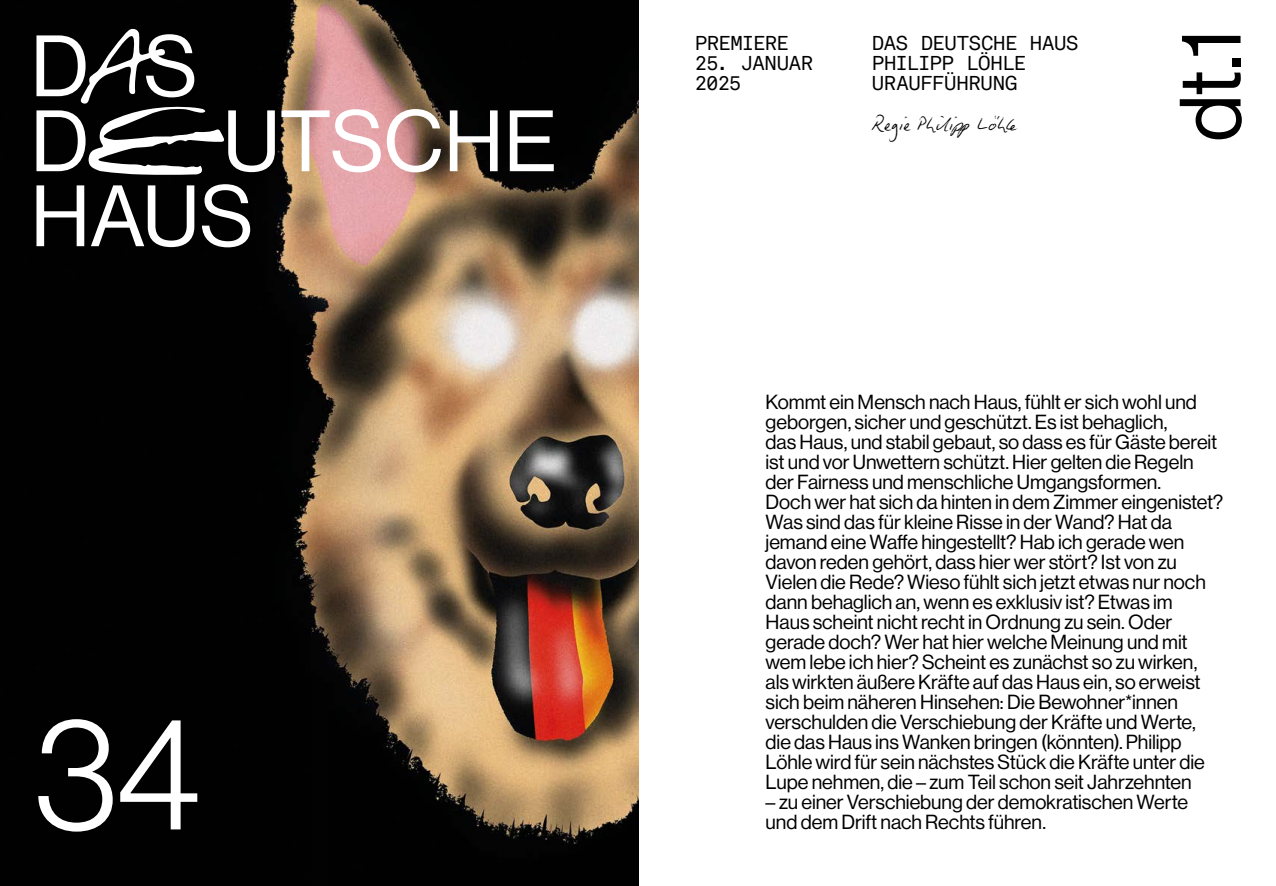
<style>
.page{position:relative;width:1276px;height:886px;background:#fff}
.page>*{position:absolute;margin:0;border:0;box-sizing:border-box;transform-origin:0 0}
.t1{font:157.5px "N Haas Grotesk DS Std 45 Lt";color:#fff}
.t2{font:85px/75px "N Haas Grotesk DS Std 55 Rg";color:#fff}
.t3{font:85px "N Haas Grotesk DS Std 55 Rg";color:#000}
.t4{font:20px/20px "N Haas Grotesk DS Pro 55 Rg";letter-spacing:-.005em;color:#000}
.t5{font:20px/20px "Akkurat Mono LLTT";letter-spacing:-.02em;color:#000}
.t6{font:20px "Biro Script Plus";letter-spacing:-.005em;color:#000}
.t7{font:20px/20px "Akkurat Mono LLTT";letter-spacing:-.045em;color:#000}
</style>
<div class="page">
<img style="left:0;top:0;width:638px;height:886px">
<svg style="left:80px;top:27px;width:145px;height:148px"></svg>
<h2 class="t2" style="left:31px;top:29px;width:168px">D S<br>D</h2>
<h2 class="t2" style="left:31px;top:104px;width:528px;text-indent:193px">UTSCHE<br>HAUS</h2>
<h1 class="t1" style="left:35px;top:685px;width:168px">34</h1>
<p class="t5" style="left:694px;top:32px;width:96px">PREMIERE</p>
<p class="t7" style="left:694px;top:52px;width:120px">25. JANUAR<br>2025</p>
<p class="t5" style="left:872px;top:32px;width:208px">DAS DEUTSCHE HAUS<br>PHILIPP LÖHLE<br>URAUFFÜHRUNG</p>
<p class="t6" style="left:872px;top:111px;width:148px">Regie Philipp Löhle</p>
<h2 class="t3" style="left:1162px;top:142px;width:114px;rotate:-90deg">dt.1</h2>
<p class="t4" style="left:765px;top:392px;width:459px">Kommt ein Mensch nach Haus, fühlt er sich wohl und geborgen, sicher und geschützt. Es ist behaglich,<br>das Haus, und stabil gebaut, so dass es für Gäste bereit ist und vor Unwettern schützt. Hier gelten die Regeln der Fairness und menschliche Umgangsformen.<br>Doch wer hat sich da hinten in dem Zimmer eingenistet?<br>Was sind das für kleine Risse in der Wand? Hat da jemand eine Waffe hingestellt? Hab ich gerade wen davon reden gehört, dass hier wer stört? Ist von zu Vielen die Rede? Wieso fühlt sich jetzt etwas nur noch dann behaglich an, wenn es exklusiv ist? Etwas im<br>Haus scheint nicht recht in Ordnung zu sein. Oder gerade doch? Wer hat hier welche Meinung und mit wem lebe ich hier? Scheint es zunächst so zu wirken, als wirkten äußere Kräfte auf das Haus ein, so erweist sich beim näheren Hinsehen: Die Bewohner*innen verschulden die Verschiebung der Kräfte und Werte, die das Haus ins Wanken bringen (könnten). Philipp Löhle wird für sein nächstes Stück die Kräfte unter die Lupe nehmen, die – zum Teil schon seit Jahrzehnten</p>
<p class="t4" style="left:765px;top:792px;width:424px">– zu einer Verschiebung der demokratischen Werte und dem Drift nach Rechts führen.</p>
</div>
